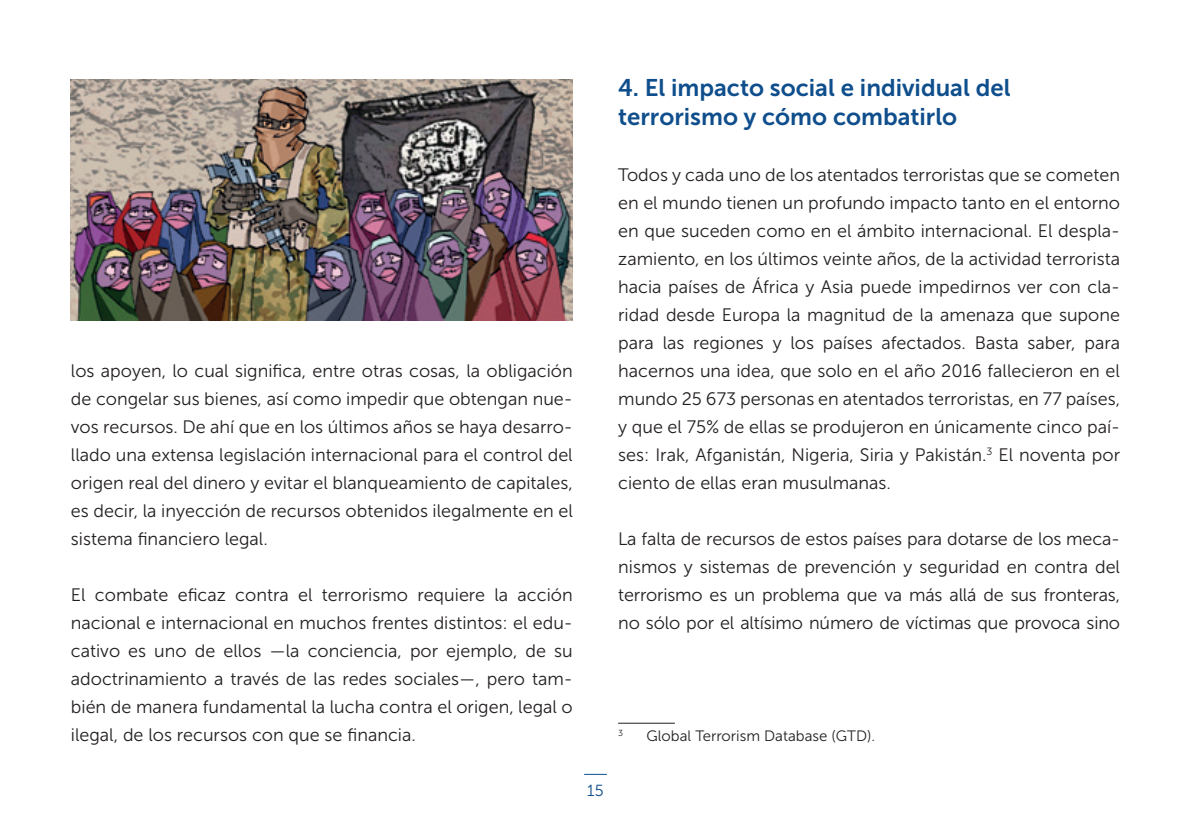
<style>
.page{position:relative;width:1191px;height:840px;background:#fff}
.page>*{position:absolute;margin:0;border:0;box-sizing:border-box;transform-origin:0 0}
.TÍTULO{font:24px/28px "Museo Sans 700";color:#0f4e8c}
.TEXTO{font:18px/28px "Museo Sans 300";color:#231f20;text-align:justify}
.t1{font:16px "Museo Sans 300";color:#0f4e8c}
.NOTA{font:15px "Museo Sans 300";color:#231f20}
.NOTA-2{font:8.8px "Museo Sans 300";color:#231f20}
</style>
<div class="page">
<svg style="left:584px;top:773px;width:23px;height:1px"></svg>
<hr style="left:618px;top:722px;width:57px;height:1px;background:#231f20">
<img style="left:71px;top:79px;width:502px;height:241px">
<p class="TEXTO" style="left:71px;top:356px;width:503px">los apoyen, lo cual significa, entre otras cosas, la obligación de congelar sus bienes, así como impedir que obtengan nue&shy;vos recursos. De ahí que en los últimos años se haya desarro&shy;llado una extensa legislación internacional para el control del origen real del dinero y evitar el blanqueamiento de capitales, es decir, la inyección de recursos obtenidos ilegalmente en el sistema financiero legal.</p>
<p class="TEXTO" style="left:71px;top:580px;width:503px">El combate eficaz contra el terrorismo requiere la acción nacional e internacional en muchos frentes distintos: el edu&shy;cativo es uno de ellos —la conciencia, por ejemplo, de su adoctrinamiento a través de las redes sociales—, pero tam&shy;bién de manera fundamental la lucha contra el origen, legal o ilegal, de los recursos con que se financia.</p>
<p class="TÍTULO" style="left:618px;top:74px;width:394px">4. El impacto social e individual del terrorismo y cómo combatirlo</p>
<p class="TEXTO" style="left:618px;top:160px;width:503px">Todos y cada uno de los atentados terroristas que se cometen en el mundo tienen un profundo impacto tanto en el entorno en que suceden como en el ámbito internacional. El despla&shy;zamiento, en los últimos veinte años, de la actividad terrorista hacia países de África y Asia puede impedirnos ver con cla&shy;ridad desde Europa la magnitud de la amenaza que supone para las regiones y los países afectados. Basta saber, para hacernos una idea, que solo en el año 2016 fallecieron en el mundo 25 673 personas en atentados terroristas, en 77 países, y que el 75% de ellas se produjeron en únicamente cinco paí&shy;ses: Irak, Afganistán, Nigeria, Siria y Pakistán.<sup>3</sup> El noventa por ciento de ellas eran musulmanas.</p>
<p class="TEXTO" style="left:618px;top:524px;width:503px">La falta de recursos de estos países para dotarse de los meca&shy;nismos y sistemas de prevención y seguridad en contra del terrorismo es un problema que va más allá de sus fronteras, no sólo por el altísimo número de víctimas que provoca sino</p>
<p class="NOTA-2" style="left:618px;top:728px;width:6px">3</p>
<p class="NOTA" style="left:646px;top:727px;width:230px">Global Terrorism Database (GTD).</p>
<p class="t1" style="left:587px;top:781px;width:18px">15</p>
</div>
